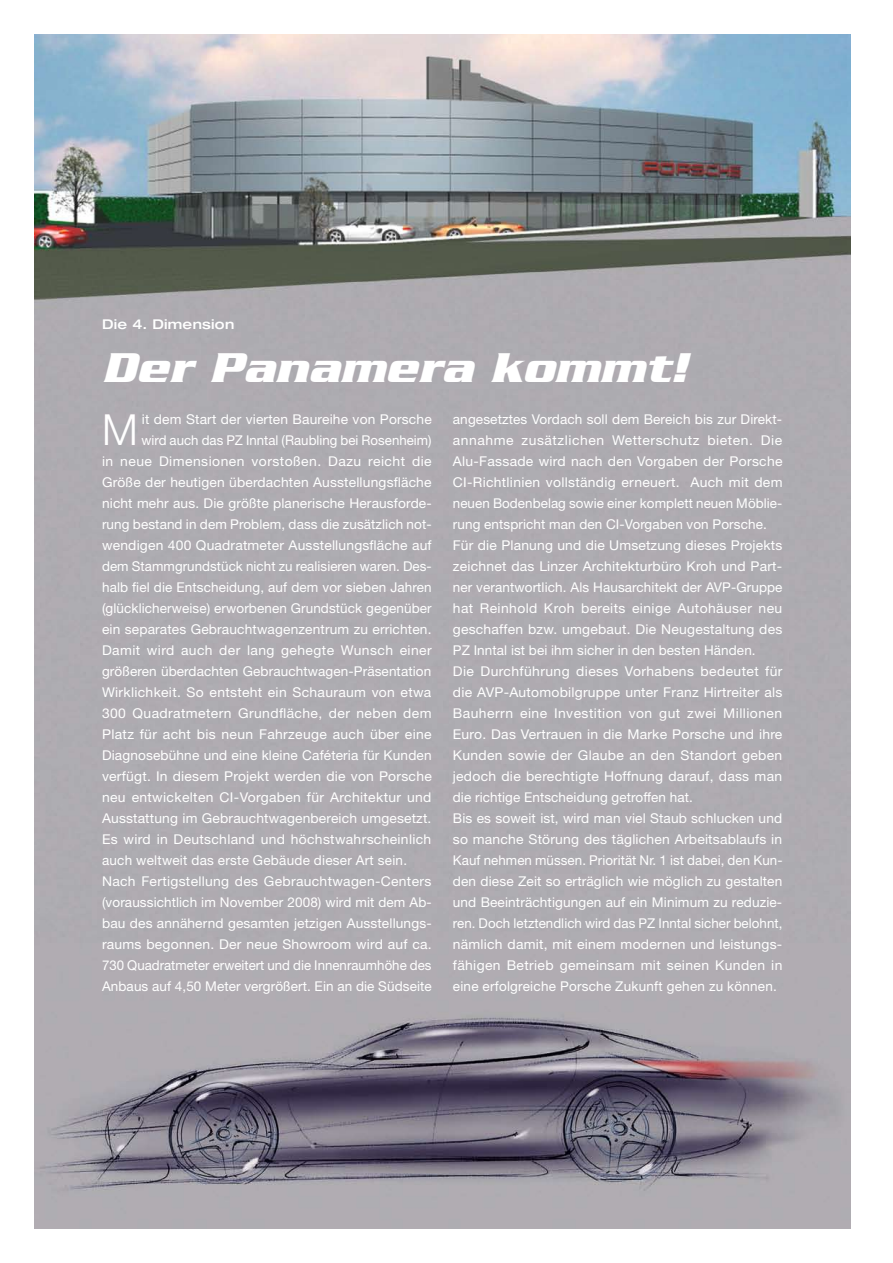
<style>
.page{position:relative;width:893px;height:1263px;background:#fff}
.page>*{position:absolute;margin:0;border:0;box-sizing:border-box;transform-origin:0 0}
.t1{font:italic 700 45px "Serpentine";letter-spacing:.01em;color:#fff}
.t2{font:300 42.9px "Helvetica Neue";color:#fff}
.t3{font:13.5px/21px "Helvetica Neue";letter-spacing:.01em;color:#fff}
.t4{font:13.5px "Helvetica Neue";letter-spacing:.03em;color:#fff}
.t5{font:13.5px "Helvetica Neue";letter-spacing:.035em;color:#fff}
.t6{font:500 expanded 13.5px "Helvetica Neue";letter-spacing:.02em;color:#fff}
</style>
<div class="page">
<img style="left:34px;top:34px;width:816px;height:1195px">
<p class="t6" style="left:102px;top:316px;width:134px">Die 4. Dimension</p>
<h1 class="t1" style="left:102px;top:341px;width:586px">Der Panamera kommt!</h1>
<h2 class="t2" style="left:102px;top:403px;width:37px">M</h2>
<p class="t3" style="left:142px;top:408px;width:291px">it dem Start der vierten Baureihe von Porsche</p>
<p class="t3" style="left:141px;top:429px;width:292px">wird auch das PZ Inntal (Raubling bei Rosenheim)</p>
<p class="t5" style="left:102px;top:453px;width:331px">in neue Dimensionen vorstoßen. Dazu reicht die</p>
<p class="t3" style="left:102px;top:471px;width:331px">Größe der heutigen überdachten Ausstellungsfläche</p>
<p class="t3" style="left:102px;top:492px;width:331px">nicht mehr aus. Die größte planerische Herausforde-</p>
<p class="t3" style="left:102px;top:513px;width:331px">rung bestand in dem Problem, dass die zusätzlich not-</p>
<p class="t3" style="left:102px;top:534px;width:331px">wendigen 400 Quadratmeter Ausstellungsfläche auf</p>
<p class="t3" style="left:102px;top:555px;width:331px">dem Stammgrundstück nicht zu realisieren waren. Des-</p>
<p class="t3" style="left:102px;top:576px;width:331px">halb fiel die Entscheidung, auf dem vor sieben Jahren</p>
<p class="t3" style="left:102px;top:597px;width:331px">(glücklicherweise) erworbenen Grundstück gegenüber</p>
<p class="t3" style="left:102px;top:618px;width:331px">ein separates Gebrauchtwagenzentrum zu errichten.</p>
<p class="t4" style="left:102px;top:642px;width:331px">Damit wird auch der lang gehegte Wunsch einer</p>
<p class="t3" style="left:102px;top:660px;width:331px">größeren überdachten Gebrauchtwagen-Präsentation</p>
<p class="t3" style="left:102px;top:681px;width:331px">Wirklichkeit. So entsteht ein Schauraum von etwa</p>
<p class="t4" style="left:102px;top:705px;width:331px">300 Quadratmetern Grundfläche, der neben dem</p>
<p class="t3" style="left:102px;top:723px;width:331px">Platz für acht bis neun Fahrzeuge auch über eine</p>
<p class="t3" style="left:102px;top:744px;width:331px">Diagnosebühne und eine kleine Caféteria für Kunden</p>
<p class="t3" style="left:102px;top:765px;width:331px">verfügt. In diesem Projekt werden die von Porsche</p>
<p class="t3" style="left:102px;top:786px;width:331px">neu entwickelten CI-Vorgaben für Architektur und</p>
<p class="t3" style="left:102px;top:807px;width:331px">Ausstattung im Gebrauchtwagenbereich umgesetzt.</p>
<p class="t3" style="left:102px;top:828px;width:331px">Es wird in Deutschland und höchstwahrscheinlich</p>
<p class="t3" style="left:102px;top:849px;width:307px">auch weltweit das erste Gebäude dieser Art sein.</p>
<p class="t3" style="left:102px;top:870px;width:331px">Nach Fertigstellung des Gebrauchtwagen-Centers</p>
<p class="t3" style="left:102px;top:891px;width:331px">(voraussichtlich im November 2008) wird mit dem Ab-</p>
<p class="t3" style="left:102px;top:912px;width:331px">bau des annähernd gesamten jetzigen Ausstellungs-</p>
<p class="t3" style="left:102px;top:933px;width:331px">raums begonnen. Der neue Showroom wird auf ca.</p>
<p class="t3" style="left:102px;top:954px;width:331px">730 Quadratmeter erweitert und die Innenraumhöhe des</p>
<p class="t3" style="left:102px;top:975px;width:331px">Anbaus auf 4,50 Meter vergrößert. Ein an die Südseite</p>
<p class="t3" style="left:453px;top:408px;width:331px">angesetztes Vordach soll dem Bereich bis zur Direkt&shy;annahme zusätzlichen Wetterschutz bieten. Die Alu-Fassade wird nach den Vorgaben der Porsche CI-Richtlinien vollständig erneuert. Auch mit dem neuen Bodenbelag sowie einer komplett neuen Möblie&shy;rung entspricht man den CI-Vorgaben von Porsche.<br>Für die Planung und die Umsetzung dieses Projekts zeichnet das Linzer Architekturbüro Kroh und Part&shy;ner verantwortlich. Als Hausarchitekt der AVP-Gruppe hat Reinhold Kroh bereits einige Autohäuser neu geschaffen bzw. umgebaut. Die Neugestaltung des PZ Inntal ist bei ihm sicher in den besten Händen.<br>Die Durchführung dieses Vorhabens bedeutet für die AVP-Automobilgruppe unter Franz Hirtreiter als Bauherrn eine Investition von gut zwei Millionen Euro. Das Vertrauen in die Marke Porsche und ihre Kunden sowie der Glaube an den Standort geben jedoch die berechtigte Hoffnung darauf, dass man die richtige Entscheidung getroffen hat.<br>Bis es soweit ist, wird man viel Staub schlucken und so manche Störung des täglichen Arbeitsablaufs in Kauf nehmen müssen. Priorität Nr. 1 ist dabei, den Kun&shy;den diese Zeit so erträglich wie möglich zu gestalten und Beeinträchtigungen auf ein Minimum zu reduzie&shy;ren. Doch letztendlich wird das PZ Inntal sicher belohnt, nämlich damit, mit einem modernen und leistungs&shy;fähigen Betrieb gemeinsam mit seinen Kunden in eine erfolgreiche Porsche Zukunft gehen zu können.</p>
</div>
